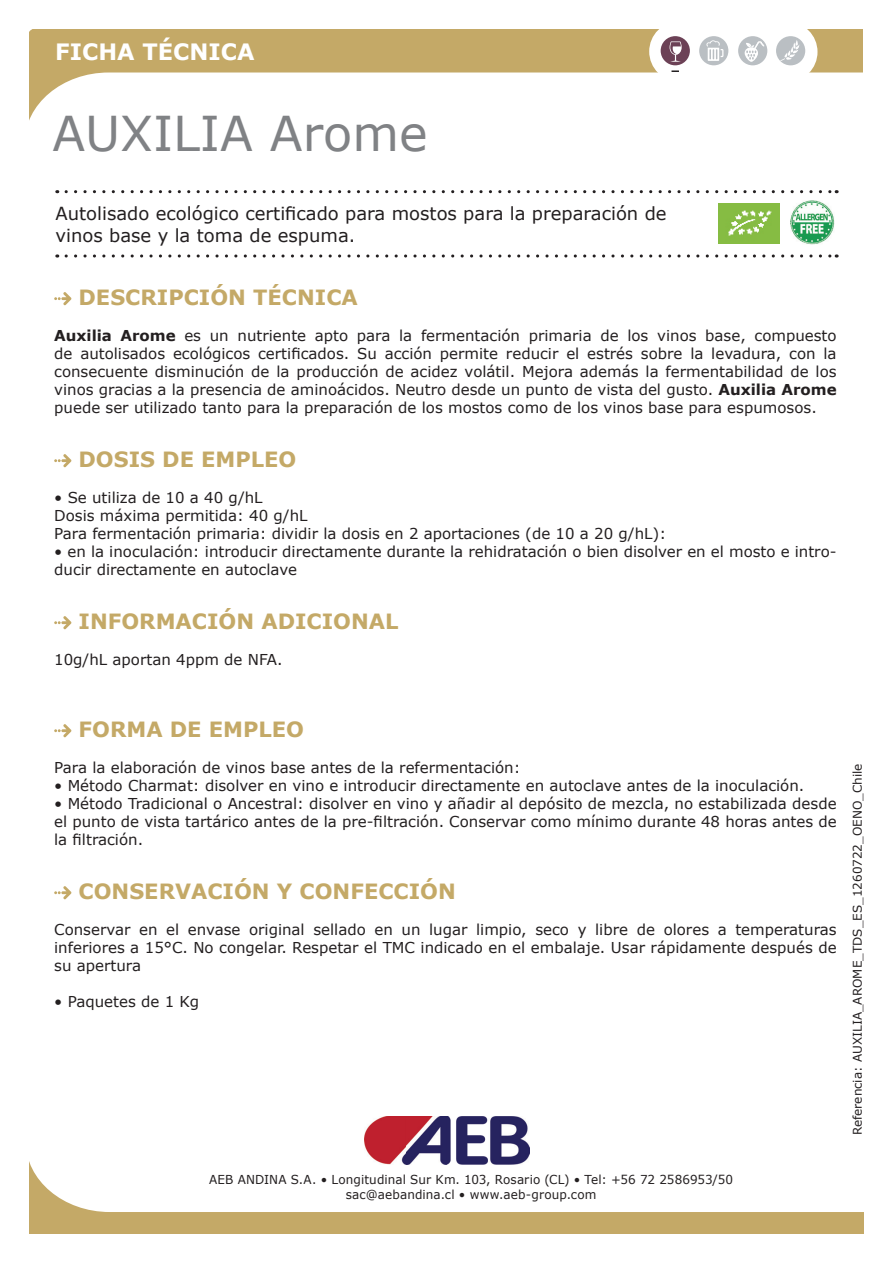
<style>
.page{position:relative;width:893px;height:1263px;background:#fff}
.page>*{position:absolute;margin:0;border:0;box-sizing:border-box;transform-origin:0 0}
.t1{font:48px "Verdana";color:#808285}
.t2{font:700 22.5px "Verdana";color:#fff}
.t3{font:700 21px "Verdana";color:#c4a967}
.t4{font:18px/21.6px "Verdana";color:#231f20}
.t5{font:15px/18px "Verdana";color:#231f20;text-align:justify}
.t6{font:12.3px/14.9px "Verdana";letter-spacing:.01em;color:#231f20;text-align:center}
.t7{font:12px "Verdana";color:#231f20}
.s1{font-weight:700}
</style>
<div class="page">
<svg style="left:30px;top:1164px;width:834px;height:69px"></svg>
<svg style="left:66px;top:190px;width:771px;height:3px"></svg>
<svg style="left:66px;top:254px;width:771px;height:4px"></svg>
<svg style="left:29px;top:30px;width:834px;height:91px"></svg>
<svg style="left:649px;top:21px;width:167px;height:61px"></svg>
<div style="left:650px;top:22px;width:167px;height:60px;background:#fff;border-radius:30px"></div>
<svg style="left:671px;top:70px;width:8px;height:2px"></svg>
<div style="left:776px;top:36px;width:29px;height:29px;background:#babfc3;border-radius:50%"></div>
<svg style="left:780px;top:40px;width:20px;height:21px"></svg>
<div style="left:738px;top:36px;width:29px;height:29px;background:#babfc3;border-radius:50%"></div>
<div style="left:661px;top:36px;width:29px;height:29px;background:#6c4156;border-radius:50%"></div>
<div style="left:699px;top:36px;width:29px;height:29px;background:#babfc3;border-radius:50%"></div>
<svg style="left:706px;top:40px;width:17px;height:21px"></svg>
<svg style="left:670px;top:41px;width:12px;height:21px"></svg>
<svg style="left:745px;top:41px;width:20px;height:21px"></svg>
<svg style="left:54px;top:292px;width:17px;height:13px"></svg>
<svg style="left:54px;top:454px;width:17px;height:13px"></svg>
<svg style="left:54px;top:616px;width:17px;height:13px"></svg>
<svg style="left:54px;top:724px;width:17px;height:13px"></svg>
<svg style="left:54px;top:886px;width:17px;height:13px"></svg>
<img style="left:365px;top:1116px;width:164px;height:48px">
<img style="left:791px;top:201px;width:44px;height:44px">
<img style="left:719px;top:203px;width:60px;height:40px">
<h2 class="t2" style="left:55px;top:36px;width:201px">FICHA TÉCNICA</h2>
<h1 class="t1" style="left:52px;top:101px;width:377px">AUXILIA Arome</h1>
<p class="t4" style="left:56px;top:203px;width:612px">Autolisado ecológico certificado para mostos para la preparación de vinos base y la toma de espuma.</p>
<h3 class="t3" style="left:79px;top:283px;width:281px">DESCRIPCIÓN TÉCNICA</h3>
<p class="t5" style="left:54px;top:327px;width:784px"><span class="s1">Auxilia Arome</span> es un nutriente apto para la fermentación primaria de los vinos base, compuesto de autolisados ecológicos certificados. Su acción permite reducir el estrés sobre la levadura, con la consecuente disminución de la producción de acidez volátil. Mejora además la fermentabilidad de los vinos gracias a la presencia de aminoácidos. Neutro desde un punto de vista del gusto. <span class="s1">Auxilia Arome </span>puede ser utilizado tanto para la preparación de los mostos como de los vinos base para espumosos.</p>
<h3 class="t3" style="left:79px;top:445px;width:219px">DOSIS DE EMPLEO</h3>
<p class="t5" style="left:54px;top:489px;width:613px;text-align:left">• Se utiliza de 10 a 40 g/hL<br>Dosis máxima permitida: 40 g/hL<br>Para fermentación primaria: dividir la dosis en 2 aportaciones (de 10 a 20 g/hL):</p>
<p class="t5" style="left:54px;top:543px;width:784px">• en la inoculación: introducir directamente durante la rehidratación o bien disolver en el mosto e intro&shy;ducir directamente en autoclave</p>
<h3 class="t3" style="left:79px;top:607px;width:322px">INFORMACIÓN ADICIONAL</h3>
<p class="t5" style="left:54px;top:651px;width:230px">10g/hL aportan 4ppm de NFA.</p>
<h3 class="t3" style="left:79px;top:715px;width:227px">FORMA DE EMPLEO</h3>
<p class="t5" style="left:54px;top:759px;width:468px">Para la elaboración de vinos base antes de la refermentación:</p>
<p class="t5" style="left:54px;top:777px;width:752px">• Método Charmat: disolver en vino e introducir directamente en autoclave antes de la inoculación.</p>
<p class="t5" style="left:54px;top:795px;width:784px">• Método Tradicional o Ancestral: disolver en vino y añadir al depósito de mezcla, no estabilizada desde el punto de vista tartárico antes de la pre-filtración. Conservar como mínimo durante 48 horas antes de la filtración.</p>
<h3 class="t3" style="left:79px;top:877px;width:379px">CONSERVACIÓN Y CONFECCIÓN</h3>
<p class="t5" style="left:54px;top:921px;width:784px">Conservar en el envase original sellado en un lugar limpio, seco y libre de olores a temperaturas inferiores a 15°C. No congelar. Respetar el TMC indicado en el embalaje. Usar rápidamente después de su apertura</p>
<p class="t5" style="left:54px;top:993px;width:146px">• Paquetes de 1 Kg</p>
<p class="t6" style="left:209px;top:1172px;width:526px">AEB ANDINA S.A. • Longitudinal Sur Km. 103, Rosario (CL) • Tel: +56 72 2586953/50 sac@aebandina.cl • www.aeb-group.com</p>
<p class="t7" style="left:849px;top:1135px;width:373px;rotate:-90deg">Referencia: AUXILIA_AROME_TDS_ES_1260722_OENO_Chile</p>
</div>
